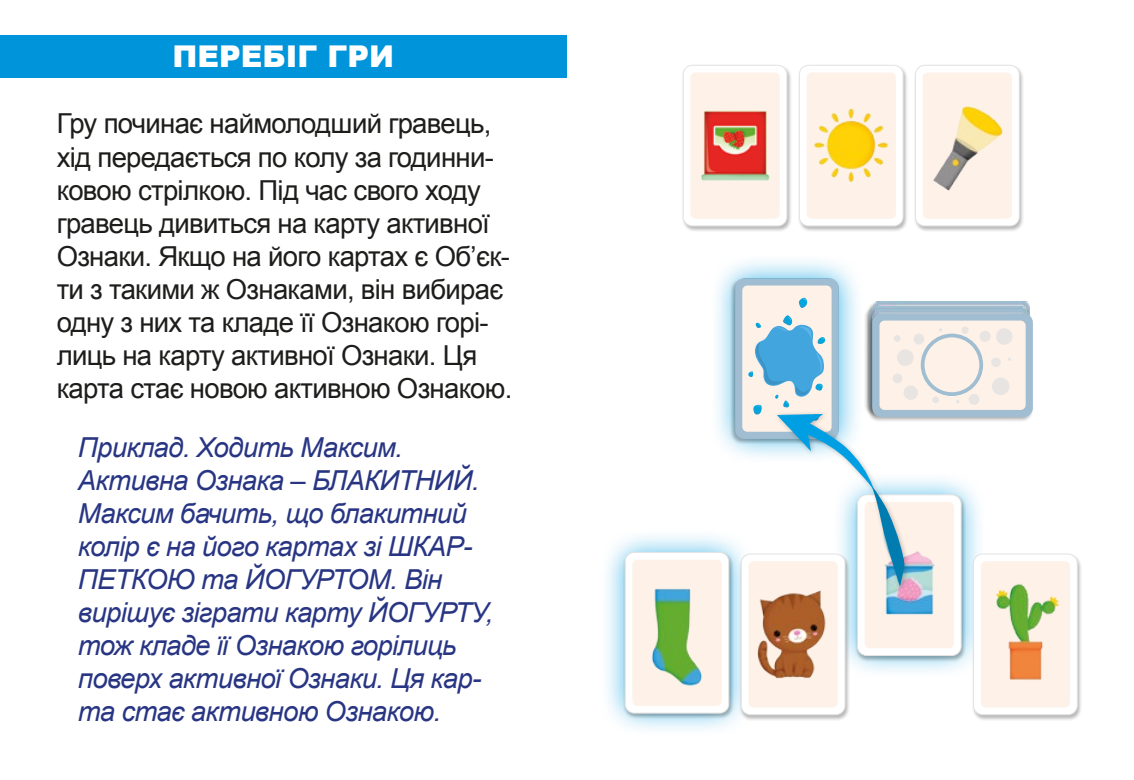
<style>
.page{position:relative;width:1134px;height:780px;background:#fff}
.page>*{position:absolute;margin:0;border:0;box-sizing:border-box;transform-origin:0 0}
.t1{font:900 30px "Arial";color:#fff}
.t2{font:27.5px/33px "Arial";letter-spacing:-.025em;color:#1d1d1b}
.t3{font:italic 27.5px/33px "Arial";letter-spacing:-.025em;color:#283583}
</style>
<div class="page">
<div style="left:0;top:35px;width:567px;height:43px;background:#0095db"></div>
<div style="left:710px;top:253px;width:154px;height:211px;background:#009fe3;opacity:.75"></div>
<div style="left:600px;top:529px;width:154px;height:208px;background:#009fe3;opacity:.75"></div>
<div style="left:730px;top:277px;width:109px;height:167px;background:#1d1d1b;opacity:.31"></div>
<div style="left:739px;top:553px;width:111px;height:168px;background:#1d1d1b;opacity:.31"></div>
<div style="left:741px;top:554px;width:104px;height:160px;background:#fff;border-radius:9px"></div>
<div style="left:971px;top:553px;width:111px;height:168px;background:#1d1d1b;opacity:.31"></div>
<div style="left:973px;top:554px;width:104px;height:160px;background:#fff;border-radius:9px"></div>
<div style="left:973px;top:553px;width:104px;height:162px;border:1px solid #e3e3e3;border-radius:9px"></div>
<div style="left:623px;top:552px;width:111px;height:167px;background:#1d1d1b;opacity:.31"></div>
<div style="left:625px;top:552px;width:104px;height:161px;background:#fff;border-radius:9px"></div>
<div style="left:632px;top:560px;width:90px;height:145px;background:#fef1e8"></div>
<img style="left:636px;top:578px;width:82px;height:108px">
<div style="left:625px;top:552px;width:104px;height:161px;border:1px solid #e3e3e3;border-radius:9px"></div>
<div style="left:798px;top:65px;width:110px;height:167px;background:#1d1d1b;opacity:.31"></div>
<div style="left:799px;top:65px;width:104px;height:161px;background:#fff;border-radius:9px"></div>
<div style="left:806px;top:72px;width:90px;height:147px;background:#fef1e8"></div>
<img style="left:806px;top:85px;width:90px;height:121px">
<div style="left:799px;top:65px;width:104px;height:161px;border:1px solid #e3e3e3;border-radius:9px"></div>
<div style="left:681px;top:65px;width:111px;height:167px;background:#1d1d1b;opacity:.31"></div>
<div style="left:683px;top:65px;width:104px;height:161px;background:#fff;border-radius:9px"></div>
<svg style="left:690px;top:72px;width:90px;height:147px;background:#fef1e9"></svg>
<img style="left:692px;top:91px;width:85px;height:114px">
<div style="left:683px;top:65px;width:104px;height:161px;border:1px solid #e3e3e3;border-radius:9px"></div>
<div style="left:914px;top:65px;width:110px;height:167px;background:#1d1d1b;opacity:.31"></div>
<div style="left:915px;top:65px;width:104px;height:161px;background:#fff;border-radius:9px"></div>
<div style="left:923px;top:72px;width:89px;height:147px;background:#fef1e8"></div>
<img style="left:923px;top:81px;width:89px;height:125px">
<div style="left:915px;top:65px;width:104px;height:161px;border:1px solid #e3e3e3;border-radius:9px"></div>
<svg style="left:735px;top:278px;width:335px;height:429px"></svg>
<p class="t1" style="left:173px;top:35px;width:223px">ПЕРЕБІГ ГРИ</p>
<p class="t2" style="left:57px;top:108px;width:457px">Гру починає наймолодший гравець, хід передається по колу за годинни&shy;ковою стрілкою. Під час свого ходу гравець дивиться на карту активної Ознаки. Якщо на його картах є Об’єк&shy;ти з такими ж Ознаками, він вибирає одну з них та кладе її Ознакою горі&shy;лиць на карту активної Ознаки. Ця карта стає новою активною Ознакою.</p>
<p class="t3" style="left:78px;top:431px;width:417px">Приклад. Ходить Максим.<br>Активна Ознака – БЛАКИТНИЙ.<br>Максим бачить, що блакитний колір є на його картах зі ШКАР-<br>ПЕТКОЮ та ЙОГУРТОМ. Він вирішує зіграти карту ЙОГУРТУ, тож кладе її Ознакою горілиць поверх активної Ознаки. Ця кар&shy;та стає активною Ознакою.</p>
</div>
